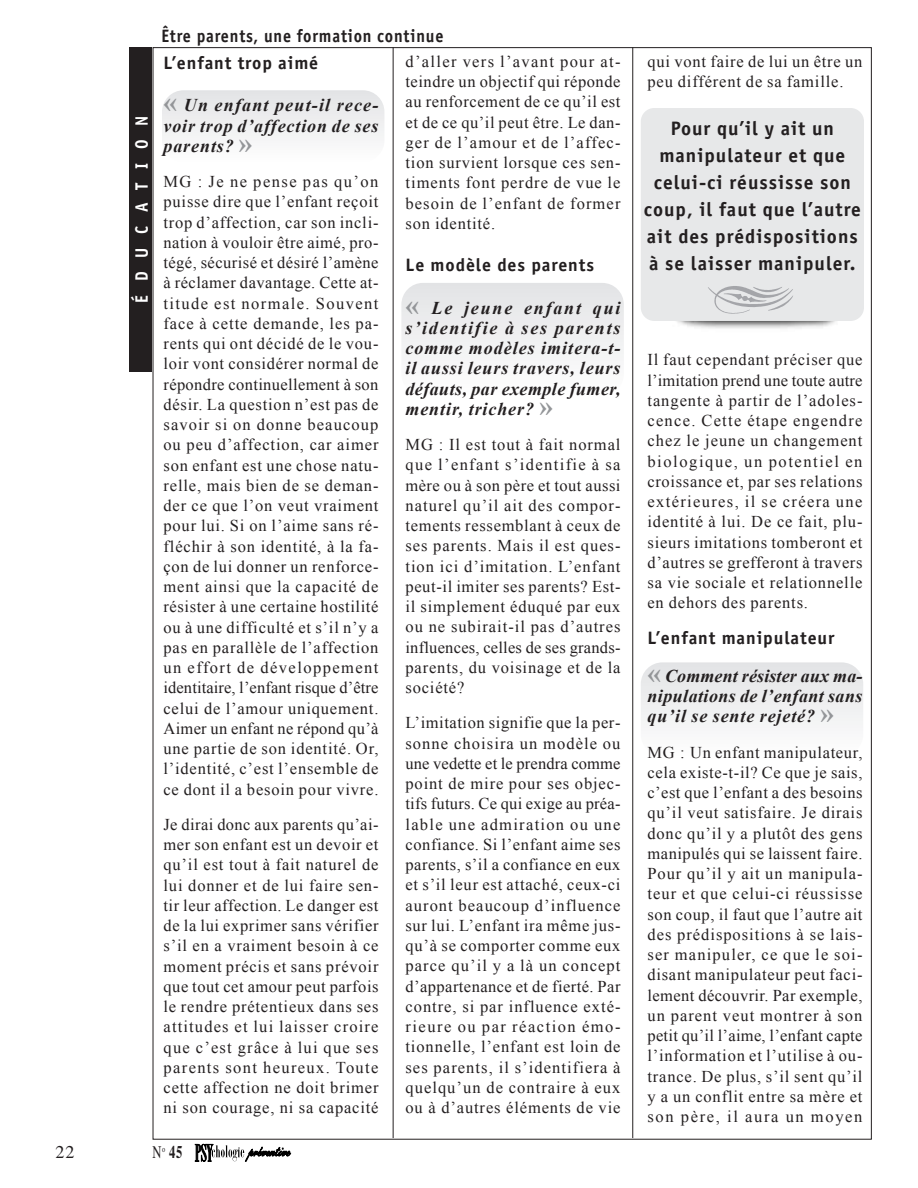
<style>
.page{position:relative;width:918px;height:1188px;background:#fff}
.page>*{position:absolute;margin:0;border:0;box-sizing:border-box;transform-origin:0 0}
.t1{font:700 19.5px/27px "Officina Sans";letter-spacing:.05em;color:#231f20;text-align:center}
.t2{font:italic 700 18px/20.2px "Times New Roman";letter-spacing:.05em;color:#231f20;text-align:justify}
.t3{font:700 18px/27px "Officina Sans";letter-spacing:.05em;color:#231f20;scale:.9 1}
.t4{font:700 18px "Officina Sans";letter-spacing:.05em;color:#231f20}
.t5{font:700 18px "Officina Sans";letter-spacing:.85em;color:#fff;scale:.9 1}
.t6{font:18px "Times";color:#231f20}
.t7{font:700 17.7px "Times";color:#231f20;scale:.71 1}
.t8{font:16.5px/20.2px "Times New Roman";letter-spacing:.05em;color:#231f20;text-align:justify}
.s1{font-style:normal;font-size:27px;color:#939598}
.s2{font-weight:400}
</style>
<div class="page">
<hr style="left:393px;top:47px;width:1px;height:1091px;background:#231f20">
<hr style="left:633px;top:47px;width:1px;height:1091px;background:#231f20">
<svg style="left:195px;top:1144px;width:96px;height:18px"></svg>
<div style="left:129px;top:47px;width:23px;height:324px;background:#231f20"></div>
<div style="left:162px;top:90px;width:222px;height:72px;background:linear-gradient(to right,#f0f1f2,#f0f1f2);border-radius:22px"></div>
<div style="left:401px;top:283px;width:223px;height:113px;background:linear-gradient(to right,#f0f1f2,#f0f1f2);border-radius:22px"></div>
<div style="left:641px;top:662px;width:222px;height:94px;background:linear-gradient(to right,#f0f1f2,#f0f1f2);border-radius:22px"></div>
<img style="left:677px;top:321px;width:159px;height:8px">
<div style="left:641px;top:108px;width:223px;height:213px;background:#e7e8e9;border-radius:14px"></div>
<svg style="left:708px;top:286px;width:85px;height:28px"></svg>
<p class="t5" style="left:135px;top:303px;width:210px;rotate:-90deg">ÉDUCATION</p>
<p class="t3" style="left:161px;top:23px;width:315px">Être parents, une formation continue<br>L’enfant trop aimé</p>
<p class="t2" style="left:164px;top:95px;width:216px"><span class="s1">«</span> Un enfant peut-il rece&shy;voir trop d’affection de ses parents? <span class="s1">»</span></p>
<p class="t8" style="left:163px;top:171px;width:217px">MG : Je ne pense pas qu’on puisse dire que l’enfant reçoit trop d’affection, car son incli&shy;nation à vouloir être aimé, pro&shy;tégé, sécurisé et désiré l’amène à réclamer davantage. Cette at&shy;titude est normale. Souvent face à cette demande, les pa&shy;rents qui ont décidé de le vou&shy;loir vont considérer normal de répondre continuellement à son désir. La question n’est pas de savoir si on donne beaucoup ou peu d’affection, car aimer son enfant est une chose natu&shy;relle, mais bien de se deman&shy;der ce que l’on veut vraiment pour lui. Si on l’aime sans ré&shy;fléchir à son identité, à la fa&shy;çon de lui donner un renforce&shy;ment ainsi que la capacité de résister à une certaine hostilité ou à une difficulté et s’il n’y a pas en parallèle de l’affection un effort de développement identitaire, l’enfant risque d’être celui de l’amour uniquement.<br>Aimer un enfant ne répond qu’à une partie de son identité. Or, l’identité, c’est l’ensemble de ce dont il a besoin pour vivre.</p>
<p class="t8" style="left:164px;top:814px;width:217px">Je dirai donc aux parents qu’ai&shy;mer son enfant est un devoir et qu’il est tout à fait naturel de lui donner et de lui faire sen&shy;tir leur affection. Le danger est de la lui exprimer sans vérifier s’il en a vraiment besoin à ce moment précis et sans prévoir que tout cet amour peut parfois le rendre prétentieux dans ses attitudes et lui laisser croire que c’est grâce à lui que ses parents sont heureux. Toute cette affection ne doit brimer ni son courage, ni sa capacité</p>
<p class="t8" style="left:406px;top:51px;width:217px">d’aller vers l’avant pour at&shy;teindre un objectif qui réponde au renforcement de ce qu’il est et de ce qu’il peut être. Le dan&shy;ger de l’amour et de l’affec&shy;tion survient lorsque ces sen&shy;timents font perdre de vue le besoin de l’enfant de former son identité.</p>
<p class="t4" style="left:405px;top:258px;width:190px">Le modèle des parents</p>
<p class="t2" style="left:405px;top:297px;width:217px"><span class="s1">«</span> Le jeune enfant qui s’identifie à ses parents comme modèles imitera-t&shy;il aussi leurs travers, leurs défauts, par exemple fumer, mentir, tricher? <span class="s1">»</span></p>
<p class="t8" style="left:405px;top:434px;width:217px">MG : Il est tout à fait normal que l’enfant s’identifie à sa mère ou à son père et tout aussi naturel qu’il ait des compor&shy;tements ressemblant à ceux de ses parents. Mais il est ques&shy;tion ici d’imitation. L’enfant peut-il imiter ses parents? Est&shy;il simplement éduqué par eux ou ne subirait-il pas d’autres influences, celles de ses grands&shy;parents, du voisinage et de la société?</p>
<p class="t8" style="left:405px;top:713px;width:217px">L’imitation signifie que la per&shy;sonne choisira un modèle ou une vedette et le prendra comme point de mire pour ses objec&shy;tifs futurs. Ce qui exige au préa&shy;lable une admiration ou une confiance. Si l’enfant aime ses parents, s’il a confiance en eux et s’il leur est attaché, ceux-ci auront beaucoup d’influence sur lui. L’enfant ira même jus&shy;qu’à se comporter comme eux parce qu’il y a là un concept d’appartenance et de fierté. Par contre, si par influence exté&shy;rieure ou par réaction émo&shy;tionnelle, l’enfant est loin de ses parents, il s’identifiera à quelqu’un de contraire à eux ou à d’autres éléments de vie</p>
<p class="t6" style="left:56px;top:1146px;width:20px">22</p>
<p class="t7" style="left:153px;top:1146px;width:43px"><span class="s2">N</span><sup>o</sup> 45</p>
<p class="t8" style="left:647px;top:51px;width:217px">qui vont faire de lui un être un peu différent de sa famille.</p>
<p class="t1" style="left:644px;top:116px;width:219px">Pour qu’il y ait un manipulateur et que celui-ci réussisse son coup, il faut que l’autre ait des prédispositions à se laisser manipuler.</p>
<p class="t8" style="left:647px;top:350px;width:217px">Il faut cependant préciser que l’imitation prend une toute autre tangente à partir de l’adoles&shy;cence. Cette étape engendre chez le jeune un changement biologique, un potentiel en croissance et, par ses relations extérieures, il se créera une identité à lui. De ce fait, plu&shy;sieurs imitations tomberont et d’autres se grefferont à travers sa vie sociale et relationnelle en dehors des parents.</p>
<p class="t4" style="left:647px;top:631px;width:189px">L’enfant manipulateur</p>
<p class="t2" style="left:647px;top:666px;width:216px"><span class="s1">«</span> Comment résister aux ma&shy;nipulations de l’enfant sans qu’il se sente rejeté? <span class="s1">»</span></p>
<p class="t8" style="left:647px;top:742px;width:217px">MG : Un enfant manipulateur, cela existe-t-il? Ce que je sais, c’est que l’enfant a des besoins qu’il veut satisfaire. Je dirais donc qu’il y a plutôt des gens manipulés qui se laissent faire.<br>Pour qu’il y ait un manipula&shy;teur et que celui-ci réussisse son coup, il faut que l’autre ait des prédispositions à se lais&shy;ser manipuler, ce que le soi&shy;disant manipulateur peut faci&shy;lement découvrir. Par exemple, un parent veut montrer à son petit qu’il l’aime, l’enfant capte l’information et l’utilise à ou&shy;trance. De plus, s’il sent qu’il y a un conflit entre sa mère et son père, il aura un moyen</p>
</div>
